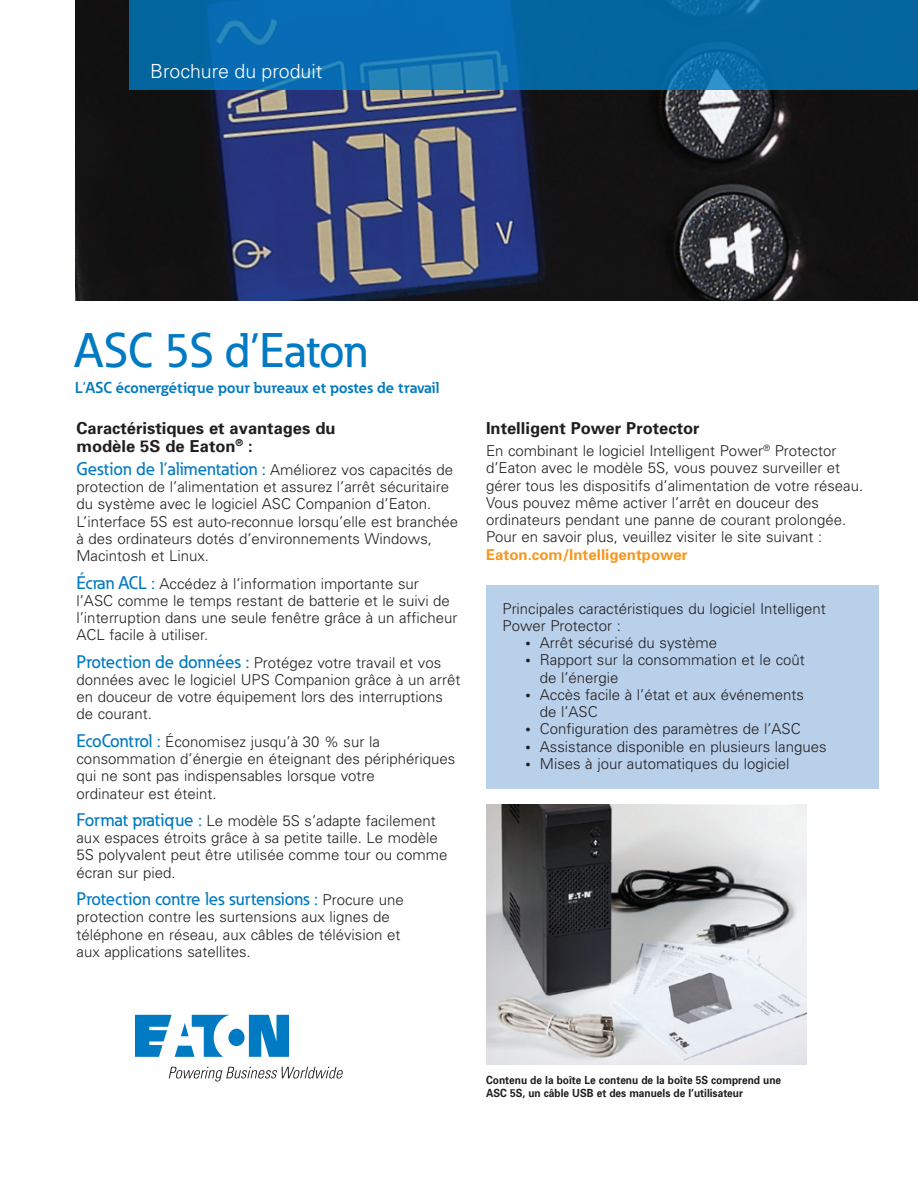
<style>
.page{position:relative;width:918px;height:1188px;background:#fff}
.page>*{position:absolute;margin:0;border:0;box-sizing:border-box;transform-origin:0 0}
.t1{font:500 48px "Eaton";color:#007ac2}
.t2{font:300 19.5px "Univers";color:#fff}
.t3{font:500 18px "Eaton";color:#007ac2}
.t4{font:700 16.5px/17.2px "Univers";color:#231f20}
.t5{font:700 15.6px "Eaton";color:#007ac2}
.t6{font:300 15px/17.2px "Univers";color:#231f20}
.t7{font:700 15px "Univers";color:#f7971d}
.t8{font:700 11.25px/13.5px "Univers";color:#231f20;scale:.9 1}
.s1{font-family:"Univers";font-weight:300;font-size:15px;color:#231f20}
.s2{font-family:"Eaton";font-weight:500;font-size:18px;color:#007ac2}
.s3{font-weight:700}
</style>
<div class="page">
<div style="left:486px;top:585px;width:393px;height:204px;background:#b9d0eb"></div>
<img style="left:486px;top:804px;width:321px;height:260px">
<img style="left:75px;top:0;width:843px;height:300px">
<svg style="left:129px;top:0;width:789px;height:90px;fill:#04659f"></svg>
<svg style="left:135px;top:1015px;width:154px;height:42px"></svg>
<svg style="left:169px;top:1067px;width:174px;height:14px"></svg>
<h2 class="t2" style="left:150px;top:59px;width:174px">Brochure du produit</h2>
<h1 class="t1" style="left:75px;top:321px;width:294px">ASC 5S d’Eaton</h1>
<p class="t5" style="left:75px;top:378px;width:366px">L’ASC éconergétique pour bureaux et postes de travail</p>
<p class="t4" style="left:76px;top:420px;width:261px">Caractéristiques et avantages du modèle 5S de Eaton<sup>®</sup> :</p>
<p class="t3" style="left:76px;top:458px;width:378px">Gestion de l’alimentation : <span class="s1">Améliorez vos capacités de</span></p>
<p class="t6" style="left:77px;top:478px;width:383px">protection de l’alimentation et assurez l’arrêt sécuritaire du système avec le logiciel ASC Companion d’Eaton.<br>L’interface 5S est auto-reconnue lorsqu’elle est branchée à des ordinateurs dotés d’environnements Windows, Macintosh et Linux.</p>
<p class="t6" style="left:76px;top:575px;width:382px"><span class="s2">Écran ACL :</span> Accédez à l’information importante sur l’ASC comme le temps restant de batterie et le suivi de l’interruption dans une seule fenêtre grâce à un afficheur ACL facile à utiliser.</p>
<p class="t6" style="left:76px;top:654px;width:385px"><span class="s2">Protection de données :</span> Protégez votre travail et vos données avec le logiciel UPS Companion grâce à un arrêt en douceur de votre équipement lors des interruptions de courant.</p>
<p class="t6" style="left:76px;top:733px;width:380px"><span class="s2">EcoControl :</span> Économisez jusqu’à 30 % sur la consommation d’énergie en éteignant des périphériques qui ne sont pas indispensables lorsque votre<br>ordinateur est éteint.</p>
<p class="t6" style="left:76px;top:812px;width:372px"><span class="s2">Format pratique :</span> Le modèle 5S s’adapte facilement aux espaces étroits grâce à sa petite taille. Le modèle 5S polyvalent peut être utilisée comme tour ou comme écran sur pied.</p>
<p class="t3" style="left:76px;top:888px;width:329px">Protection contre les surtensions : <span class="s1">Procure une</span></p>
<p class="t6" style="left:77px;top:908px;width:325px">protection contre les surtensions aux lignes de téléphone en réseau, aux câbles de télévision et aux applications satellites.</p>
<p class="t4" style="left:486px;top:420px;width:215px">Intelligent Power Protector</p>
<p class="t6" style="left:486px;top:442px;width:379px">En combinant le logiciel Intelligent Power<sup>®</sup> Protector d’Eaton avec le modèle 5S, vous pouvez surveiller et gérer tous les dispositifs d’alimentation de votre réseau.<br>Vous pouvez même activer l’arrêt en douceur des ordinateurs pendant une panne de courant prolongée.<br>Pour en savoir plus, veuillez visiter le site suivant :</p>
<p class="t7" style="left:486px;top:545px;width:203px">Eaton.com/Intelligentpower</p>
<p class="t6" style="left:503px;top:600px;width:325px">Principales caractéristiques du logiciel Intelligent<br>Power Protector :</p>
<p class="t6" style="left:525px;top:634px;width:193px"><span class="s3">•</span> Arrêt sécurisé du système</p>
<p class="t6" style="left:540px;top:651px;width:267px;text-indent:-14px"><span class="s3">•</span> Rapport sur la consommation et le coût de l’énergie</p>
<p class="t6" style="left:540px;top:686px;width:266px;text-indent:-14px"><span class="s3">•</span> Accès facile à l’état et aux événements de l’ASC</p>
<p class="t6" style="left:525px;top:720px;width:277px"><span class="s3">•</span> Configuration des paramètres de l’ASC</p>
<p class="t6" style="left:525px;top:738px;width:303px"><span class="s3">•</span> Assistance disponible en plusieurs langues</p>
<p class="t6" style="left:525px;top:755px;width:266px"><span class="s3">•</span> Mises à jour automatiques du logiciel</p>
<p class="t8" style="left:486px;top:1073px;width:329px">Contenu de la boîte Le contenu de la boîte 5S comprend une<br>ASC 5S, un câble USB et des manuels de l’utilisateur</p>
</div>
